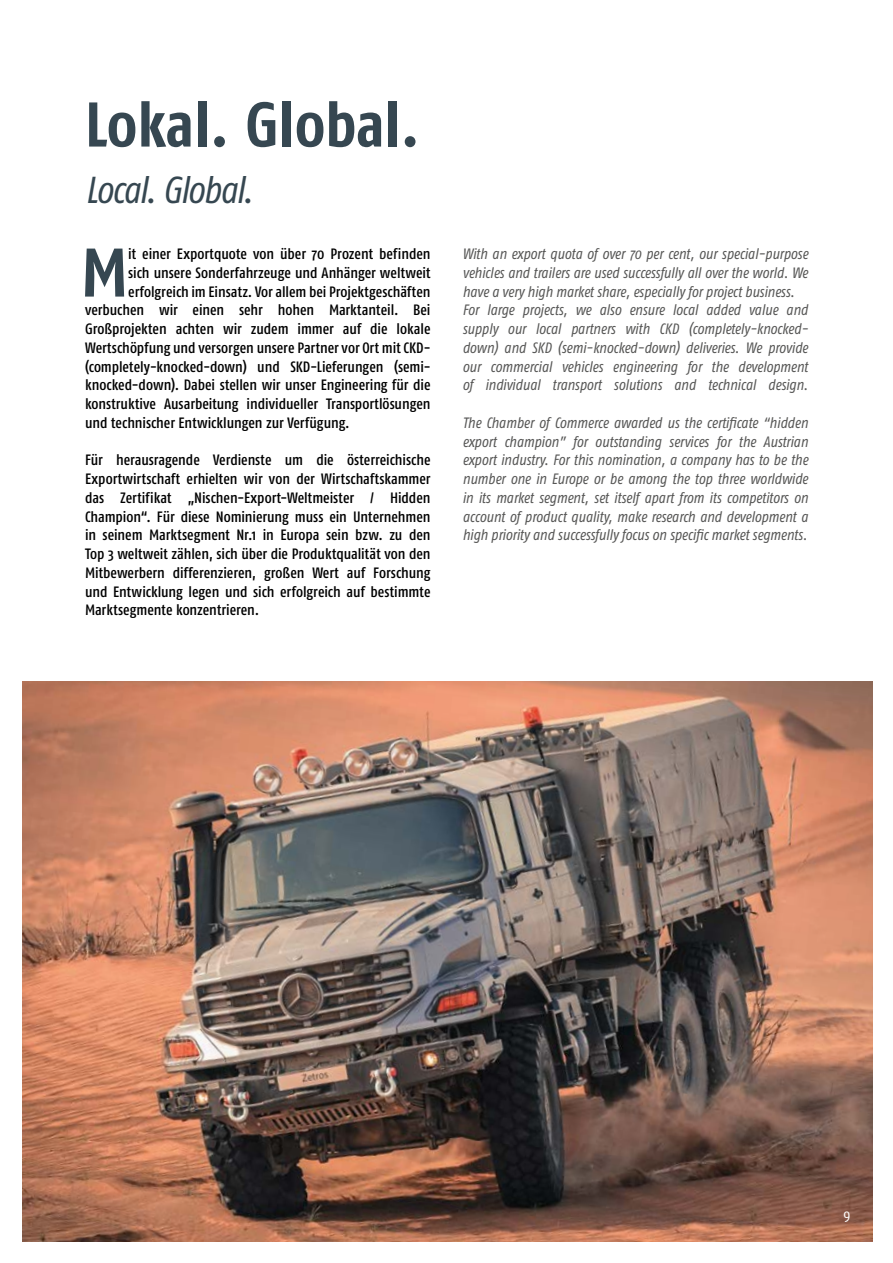
<style>
.page{position:relative;width:893px;height:1263px;background:#fff}
.page>*{position:absolute;margin:0;border:0;box-sizing:border-box;transform-origin:0 0}
.t1{font:700 condensed 68.55px "Fago Pro";color:#364751}
.t2{font:700 condensed 63px "Fago Pro";color:#364751}
.t3{font:italic condensed 37.5px "Fago Pro";letter-spacing:-.045em;color:#364751}
.t4{font:500 condensed 15px/18.8px "Fago Pro";letter-spacing:-.005em;color:#000;text-align:justify}
.t5{font:italic condensed 15px/18.8px "Fago Pro";letter-spacing:-.005em;color:#575756}
.t6{font:condensed 15px "Fago Pro";color:#fff}
</style>
<div class="page">
<img style="left:22px;top:681px;width:851px;height:561px">
<h2 class="t2" style="left:85px;top:87px;width:336px">Lokal. Global.</h2>
<h3 class="t3" style="left:85px;top:167px;width:170px">Local. Global.</h3>
<h1 class="t1" style="left:81px;top:231px;width:49px">M</h1>
<p class="t4" style="left:128px;top:244px;width:304px">it einer Exportquote von über 70 Prozent befinden</p>
<p class="t4" style="left:128px;top:263px;width:304px">sich unsere Sonderfahrzeuge und Anhänger weltweit</p>
<p class="t4" style="left:128px;top:282px;width:304px">erfolgreich im Einsatz. Vor allem bei Projektgeschäften</p>
<p class="t4" style="left:85px;top:301px;width:347px">verbuchen wir einen sehr hohen Marktanteil. Bei</p>
<p class="t4" style="left:85px;top:319px;width:347px">Großprojekten achten wir zudem immer auf die lokale</p>
<p class="t4" style="left:85px;top:338px;width:347px">Wertschöpfung und versorgen unsere Partner vor Ort mit CKD-</p>
<p class="t4" style="left:85px;top:357px;width:347px">(completely-knocked-down) und SKD-Lieferungen (semi-</p>
<p class="t4" style="left:85px;top:376px;width:347px">knocked-down). Dabei stellen wir unser Engineering für die</p>
<p class="t4" style="left:85px;top:394px;width:347px">konstruktive Ausarbeitung individueller Transportlösungen</p>
<p class="t4" style="left:85px;top:413px;width:266px">und technischer Entwicklungen zur Verfügung.</p>
<p class="t4" style="left:85px;top:451px;width:347px">Für herausragende Verdienste um die österreichische Exportwirtschaft erhielten wir von der Wirtschaftskammer das Zertifikat „Nischen-Export-Weltmeister / Hidden Champion“. Für diese Nominierung muss ein Unternehmen in seinem Marktsegment Nr.1 in Europa sein bzw. zu den Top 3 weltweit zählen, sich über die Produktqualität von den Mitbewerbern differenzieren, großen Wert auf Forschung und Entwicklung legen und sich erfolgreich auf bestimmte Marktsegmente konzentrieren.</p>
<p class="t5" style="left:462px;top:244px;width:347px">With an export quota of over 70 per cent, our special-purpose vehicles and trailers are used successfully all over the world. We have a very high market share, especially for project business.<br>For large projects, we also ensure local added value and supply our local partners with CKD (completely-knocked&shy;down) and SKD (semi-knocked-down) deliveries. We provide our commercial vehicles engineering for the development of individual transport solutions and technical design.</p>
<p class="t5" style="left:462px;top:413px;width:347px;text-align:justify">The Chamber of Commerce awarded us the certificate “hidden export champion” for outstanding services for the Austrian export industry. For this nomination, a company has to be the number one in Europe or be among the top three worldwide in its market segment, set itself apart from its competitors on account of product quality, make research and development a high priority and successfully focus on specific market segments.</p>
<p class="t6" style="left:843px;top:1205px;width:9px">99</p>
</div>
